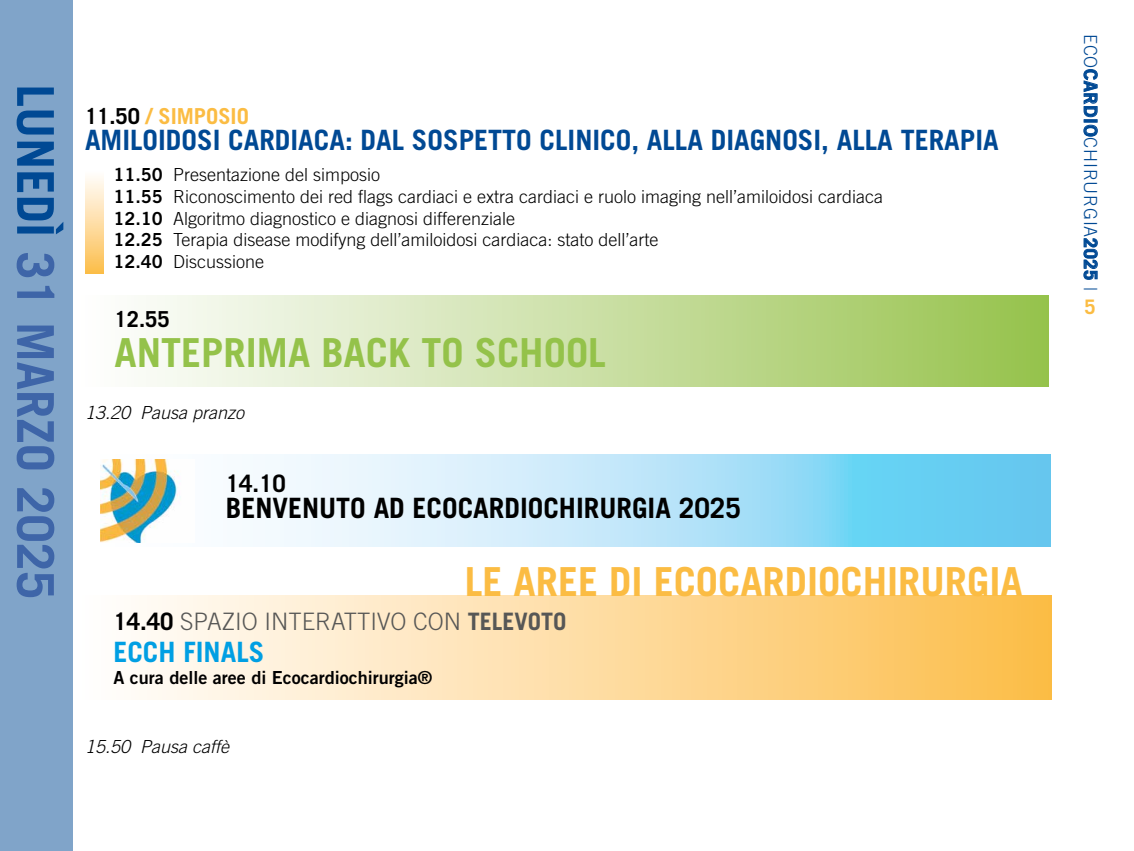
<style>
.page{position:relative;width:1134px;height:851px;background:#fff}
.page>*{position:absolute;margin:0;border:0;box-sizing:border-box;transform-origin:0 0}
.t1{font:700 50.8px "Trade Gothic LT Std";color:#3e65a8}
.t2{font:700 40px "Trade Gothic LT Std";color:#fbbc43}
.t3{font:700 40px "Trade Gothic LT Std";color:#94c24a}
.t4{font:700 28px "Trade Gothic LT Std";color:#004994}
.t5{font:700 28px "Trade Gothic LT Std";color:#000}
.t6{font:700 28px "Trade Gothic LT Std";color:#009fe3}
.t7{font:300 24px "Trade Gothic LT Std";color:#575756}
.t8{font:700 24px "Trade Gothic LT Std";color:#000}
.t9{font:700 22px "Trade Gothic LT Std";color:#fbbc43}
.t10{font:700 22px "Trade Gothic LT Std";color:#000}
.t11{font:700 20px "Trade Gothic LT Std";color:#fbbc43}
.t12{font:300 18px/21.6px "Trade Gothic LT Std";color:#000}
.t13{font:18px "Trade Gothic LT Std Bd 2";color:#000}
.t14{font:italic 300 18px "Trade Gothic LT Std";color:#000}
.t15{font:300 18px "Trade Gothic LT Std";letter-spacing:.04em;color:#004994}
.s1{color:#004994}
.s2{color:#000}
.s3{font-family:"Trade Gothic LT Std Bd 2";font-weight:400}
.s4{font-weight:700;color:#000}
.s5{font-weight:700}
</style>
<div class="page">
<div style="left:73px;top:595px;width:978px;height:104px;background:linear-gradient(to right,#fff,#fcbd4b)"></div>
<div style="left:73px;top:295px;width:976px;height:92px;background:linear-gradient(to right,#fff,#98c34f)"></div>
<svg style="left:100px;top:455px;width:950px;height:91px"></svg>
<div style="left:85px;top:169px;width:18px;height:104px;background:linear-gradient(to bottom,#fff,#fcbf4f)"></div>
<div style="left:0;top:0;width:73px;height:850px;background:#80a4c9"></div>
<img style="left:100px;top:459px;width:95px;height:83px">
<h1 class="t1" style="left:66px;top:84px;width:516px;rotate:90deg"><span class="s1">LUNEDÌ</span> 31 MARZO 2025</h1>
<p class="t9" style="left:85px;top:102px;width:165px"><span class="s2">11.50</span> / SIMPOSIO</p>
<h3 class="t4" style="left:85px;top:122px;width:915px">AMILOIDOSI CARDIACA: DAL SOSPETTO CLINICO, ALLA DIAGNOSI, ALLA TERAPIA</h3>
<p class="t12" style="left:113px;top:164px;width:771px"><span class="s3">11.50</span> Presentazione del simposio<br><span class="s3">11.55</span> Riconoscimento dei red flags cardiaci e extra cardiaci e ruolo imaging nell’amiloidosi cardiaca <span class="s3">12.10</span> Algoritmo diagnostico e diagnosi differenziale<br><span class="s3">12.25</span> Terapia disease modifyng dell’amiloidosi cardiaca: stato dell’arte<br><span class="s3">12.40</span> Discussione</p>
<p class="t10" style="left:115px;top:306px;width:57px">12.55</p>
<h2 class="t3" style="left:115px;top:328px;width:493px">ANTEPRIMA BACK TO SCHOOL</h2>
<p class="t14" style="left:85px;top:402px;width:161px">13.20 Pausa pranzo</p>
<h3 class="t8" style="left:226px;top:468px;width:62px">14.10</h3>
<h3 class="t5" style="left:226px;top:490px;width:517px">BENVENUTO AD ECOCARDIOCHIRURGIA 2025</h3>
<h2 class="t2" style="left:465px;top:557px;width:560px">LE AREE DI ECOCARDIOCHIRURGIA</h2>
<h3 class="t7" style="left:113px;top:607px;width:455px"><span class="s4">14.40</span> SPAZIO INTERATTIVO CON <span class="s5">TELEVOTO</span></h3>
<h3 class="t6" style="left:113px;top:634px;width:152px">ECCH FINALS</h3>
<p class="t13" style="left:113px;top:666px;width:320px">A cura delle aree di Ecocardiochirurgia®</p>
<p class="t14" style="left:85px;top:735px;width:146px">15.50 Pausa caffè</p>
<p class="t15" style="left:1101px;top:34px;width:258px;rotate:90deg">ECO<span class="s3">CARDIO</span>CHIRURGIA<span class="s5">2025</span> |</p>
<p class="t11" style="left:1084px;top:294px;width:13px">5</p>
</div>
